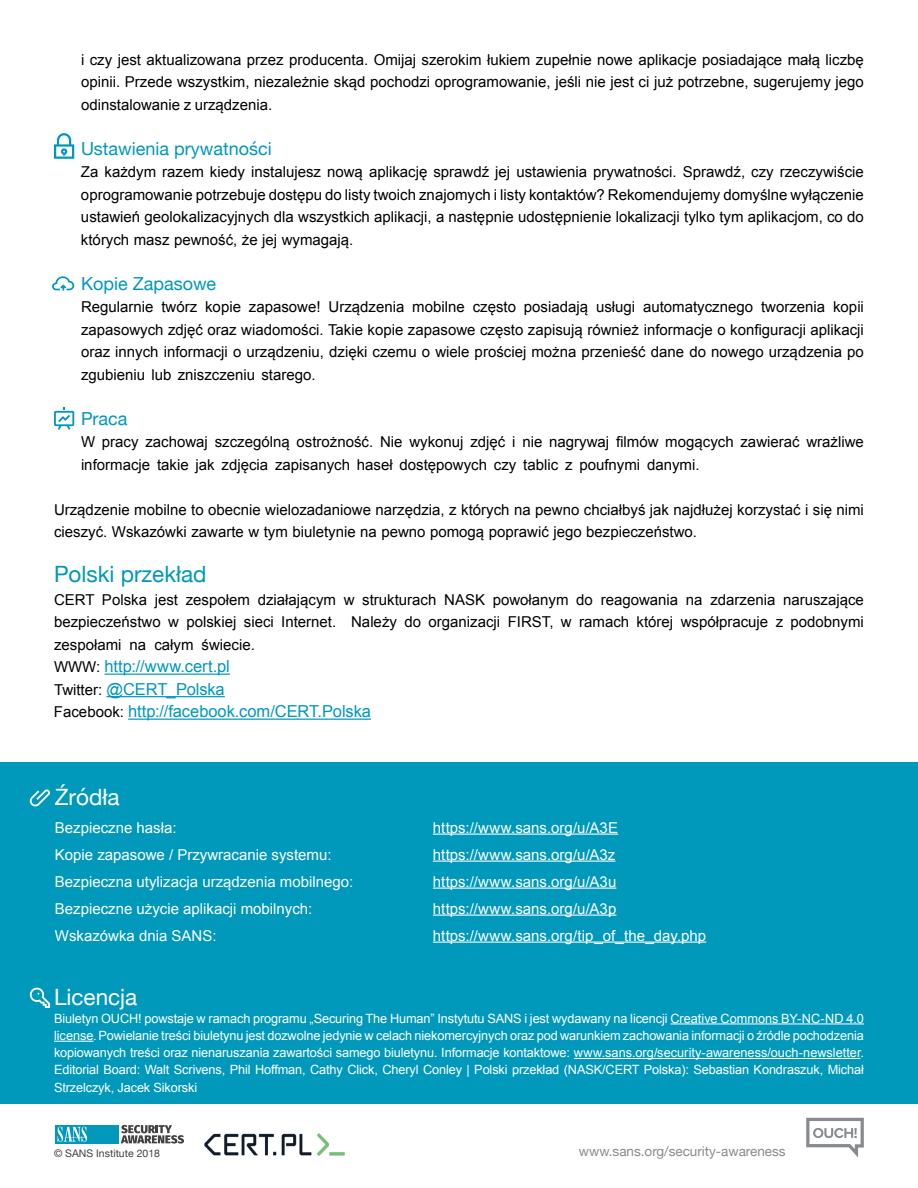
<style>
.page{position:relative;width:918px;height:1188px;background:#fff}
.page>*{position:absolute;margin:0;border:0;box-sizing:border-box;transform-origin:0 0}
.t1{font:22.5px "Helvetica Neue";color:#fff}
.t2{font:22.5px "Helvetica Neue";color:#0098bb}
.t3{font:18px "Helvetica Neue";color:#0098bb}
.t4{font:16.5px/22.5px "Arial";letter-spacing:-.005em;color:#0098bb}
.t5{font:15px/22.5px "Arial";color:#000;text-align:justify}
.t6{font:15px "Arial";color:#fff}
.t7{font:13.5px "Helvetica Neue";color:#878a8f}
.t8{font:12.75px/17.2px "Arial";letter-spacing:-.01em;color:#fff;text-align:justify}
.t9{font:10.5px "Helvetica Neue";color:#414042}
.s1{font-size:15px;color:#000}
.s2{font-family:"Proxima Nova"}
</style>
<div class="page">
<div style="left:0;top:762px;width:918px;height:342px;background:#0099bc"></div>
<hr style="left:433px;top:834px;width:185px;height:1px;background:#fff">
<hr style="left:433px;top:861px;width:182px;height:1px;background:#fff">
<hr style="left:433px;top:888px;width:183px;height:1px;background:#fff">
<hr style="left:433px;top:915px;width:183px;height:1px;background:#fff">
<hr style="left:433px;top:942px;width:273px;height:1px;background:#fff">
<hr style="left:105px;top:674px;width:125px;height:1px;background:#0098bb">
<hr style="left:107px;top:696px;width:118px;height:1px;background:#0098bb">
<hr style="left:128px;top:719px;width:243px;height:1px;background:#0098bb">
<hr style="left:670px;top:1023px;width:194px;height:1px;background:#fff">
<hr style="left:54px;top:1041px;width:40px;height:1px;background:#fff">
<hr style="left:574px;top:1058px;width:286px;height:1px;background:#fff">
<svg style="left:806px;top:1118px;width:58px;height:39px"></svg>
<svg style="left:121px;top:1125px;width:63px;height:19px"></svg>
<div style="left:56px;top:1125px;width:63px;height:19px;background:#0099bc"></div>
<svg style="left:58px;top:1127px;width:29px;height:15px"></svg>
<svg style="left:30px;top:789px;width:20px;height:17px"></svg>
<svg style="left:29px;top:988px;width:21px;height:20px"></svg>
<svg style="left:54px;top:408px;width:20px;height:22px"></svg>
<svg style="left:54px;top:133px;width:20px;height:26px"></svg>
<img style="left:204px;top:1133px;width:141px;height:23px">
<svg style="left:52px;top:276px;width:22px;height:15px"></svg>
<p class="t5" style="left:81px;top:49px;width:784px">i czy jest aktualizowana przez producenta. Omijaj szerokim łukiem zupełnie nowe aplikacje posiadające małą liczbę opinii. Przede wszystkim, niezależnie skąd pochodzi oprogramowanie, jeśli nie jest ci już potrzebne, sugerujemy jego odinstalowanie z urządzenia.</p>
<p class="t3" style="left:81px;top:136px;width:192px">Ustawienia prywatności</p>
<p class="t5" style="left:81px;top:161px;width:784px">Za każdym razem kiedy instalujesz nową aplikację sprawdź jej ustawienia prywatności. Sprawdź, czy rzeczywiście oprogramowanie potrzebuje dostępu do listy twoich znajomych i listy kontaktów? Rekomendujemy domyślne wyłączenie ustawień geolokalizacyjnych dla wszystkich aplikacji a, następnie udostępnienie lokalizacji tylko tym aplikacjom, co do których masz pewność, że jej wymagają.</p>
<p class="t3" style="left:81px;top:271px;width:137px">Kopie Zapasowe</p>
<p class="t5" style="left:833px;top:296px;width:32px">kopii</p>
<p class="t5" style="left:161px;top:296px;width:37px">twórz</p>
<p class="t5" style="left:81px;top:296px;width:784px;text-align:left">Regularnie<br>zapasowych zdjęć oraz wiadomości. Takie kopie zapasowe często zapisują również informacje o konfiguracji aplikacji oraz innych informacji o urządzeniu, dzięki czemu o wiele prościej można przenieść dane do nowego urządzenia po zgubieniu lub zniszczeniu starego.</p>
<p class="t3" style="left:81px;top:406px;width:48px">Praca</p>
<p class="t5" style="left:806px;top:431px;width:59px">wrażliwe</p>
<p class="t5" style="left:205px;top:296px;width:37px">kopie</p>
<p class="t5" style="left:249px;top:296px;width:73px">zapasowe!</p>
<p class="t5" style="left:329px;top:296px;width:77px">Urządzenia</p>
<p class="t5" style="left:412px;top:296px;width:54px">mobilne</p>
<p class="t5" style="left:524px;top:296px;width:66px">posiadają</p>
<p class="t5" style="left:596px;top:296px;width:41px">usługi</p>
<p class="t5" style="left:761px;top:296px;width:66px">tworzenia</p>
<p class="t5" style="left:473px;top:296px;width:45px">często</p>
<p class="t5" style="left:643px;top:296px;width:112px">automatycznego</p>
<p class="t5" style="left:616px;top:431px;width:44px">filmów</p>
<p class="t5" style="left:215px;top:431px;width:77px">szczególną</p>
<p class="t5" style="left:297px;top:431px;width:78px">ostrożność.</p>
<p class="t5" style="left:470px;top:431px;width:37px">zdjęć</p>
<p class="t5" style="left:740px;top:431px;width:61px">zawierać</p>
<p class="t5" style="left:81px;top:431px;width:16px">W</p>
<p class="t5" style="left:145px;top:431px;width:64px">zachowaj</p>
<p class="t5" style="left:380px;top:431px;width:24px">Nie</p>
<p class="t5" style="left:409px;top:431px;width:56px">wykonuj</p>
<p class="t5" style="left:512px;top:431px;width:5px">i</p>
<p class="t5" style="left:522px;top:431px;width:22px">nie</p>
<p class="t5" style="left:549px;top:431px;width:62px">nagrywaj</p>
<p class="t5" style="left:665px;top:431px;width:70px">mogących</p>
<p class="t5" style="left:102px;top:431px;width:38px">pracy</p>
<p class="t5" style="left:81px;top:454px;width:71px">informacje</p>
<p class="t5" style="left:54px;top:499px;width:811px">Urządzenie mobilne to obecnie wielozadaniowe narzędzia z, których na pewno chciałbyś jak najdłużej korzystać i się nimi cieszyć. Wskazówki zawarte w tym biuletynie na pewno pomogą poprawić jego bezpieczeństwo.</p>
<h1 class="t2" style="left:54px;top:558px;width:154px">Polski przekład</h1>
<p class="t5" style="left:783px;top:589px;width:82px">naruszające</p>
<p class="t5" style="left:579px;top:454px;width:62px">poufnymi</p>
<p class="t5" style="left:157px;top:454px;width:33px">takie</p>
<p class="t5" style="left:196px;top:454px;width:21px">jak</p>
<p class="t5" style="left:222px;top:454px;width:48px">zdjęcia</p>
<p class="t5" style="left:275px;top:454px;width:77px">zapisanych</p>
<p class="t5" style="left:357px;top:454px;width:37px">haseł</p>
<p class="t5" style="left:400px;top:454px;width:89px">dostępowych</p>
<p class="t5" style="left:523px;top:454px;width:37px">tablic</p>
<p class="t5" style="left:647px;top:454px;width:54px">danymi.</p>
<p class="t5" style="left:494px;top:454px;width:24px">czy</p>
<p class="t5" style="left:565px;top:454px;width:9px">z</p>
<p class="t5" style="left:54px;top:589px;width:42px">CERT</p>
<p class="t5" style="left:444px;top:589px;width:42px">NASK</p>
<p class="t5" style="left:102px;top:589px;width:47px">Polska</p>
<p class="t5" style="left:155px;top:589px;width:25px">jest</p>
<p class="t5" style="left:186px;top:589px;width:66px">zespołem</p>
<p class="t5" style="left:258px;top:589px;width:80px">działającym</p>
<p class="t5" style="left:362px;top:589px;width:76px">strukturach</p>
<p class="t5" style="left:493px;top:589px;width:77px">powołanym</p>
<p class="t5" style="left:576px;top:589px;width:18px">do</p>
<p class="t5" style="left:601px;top:589px;width:79px">reagowania</p>
<p class="t5" style="left:710px;top:589px;width:67px">zdarzenia</p>
<p class="t5" style="left:686px;top:589px;width:18px">na</p>
<p class="t5" style="left:344px;top:589px;width:12px">w</p>
<p class="t5" style="left:54px;top:611px;width:108px">bezpieczeństwo</p>
<p class="t5" style="left:168px;top:611px;width:12px">w</p>
<p class="t5" style="left:186px;top:611px;width:52px">polskiej</p>
<p class="t5" style="left:244px;top:611px;width:31px">sieci</p>
<p class="t5" style="left:281px;top:611px;width:57px">Internet.</p>
<p class="t5" style="left:351px;top:611px;width:47px">Należy</p>
<p class="t5" style="left:202px;top:634px;width:55px">świecie.</p>
<p class="t5" style="left:54px;top:634px;width:69px">zespołami</p>
<p class="t4" style="left:54px;top:656px;width:318px"><span class="s1">WWW:</span> http://www.cert.pl<br><span class="s1">Twitter</span> @<span class="s1">:</span> CERT_Polska<br><span class="s1">Facebook:</span> http://facebook.com/CERT.Polska</p>
<p class="t5" style="left:154px;top:634px;width:41px">całym</p>
<p class="t5" style="left:130px;top:634px;width:18px">na</p>
<p class="t5" style="left:404px;top:611px;width:18px">do</p>
<p class="t5" style="left:429px;top:611px;width:73px">organizacji</p>
<p class="t5" style="left:508px;top:611px;width:66px">FIRST w,</p>
<p class="t5" style="left:579px;top:611px;width:52px">ramach</p>
<p class="t5" style="left:637px;top:611px;width:38px">której</p>
<p class="t5" style="left:681px;top:611px;width:89px">współpracuje</p>
<p class="t5" style="left:776px;top:611px;width:9px">z</p>
<p class="t5" style="left:791px;top:611px;width:75px">podobnymi</p>
<h1 class="t1" style="left:55px;top:781px;width:66px">Źródła</h1>
<p class="t6" style="left:55px;top:817px;width:123px">Bezpieczne hasła:</p>
<p class="t6" style="left:433px;top:817px;width:187px">https: / / w w w . s a n s . o r g A/u/ E3</p>
<p class="t6" style="left:55px;top:844px;width:278px">Kopie zapasowe / Przywracanie systemu:</p>
<p class="t6" style="left:433px;top:844px;width:184px">https: / / w w w . s a n s . o r g A/u/ z3</p>
<p class="t6" style="left:55px;top:871px;width:300px">Bezpieczna utylizacja urządzenia mobilnego:</p>
<p class="t6" style="left:433px;top:871px;width:185px">https: / / w w w . s a n s . o r g A/u/ u3</p>
<p class="t6" style="left:55px;top:898px;width:259px">Bezpieczne użycie aplikacji mobilnych:</p>
<p class="t6" style="left:433px;top:898px;width:185px">https: / / w w w . s a n s . o r g A/u/ p3</p>
<p class="t6" style="left:55px;top:925px;width:163px">Wskazówka dnia SANS:</p>
<p class="t6" style="left:433px;top:925px;width:275px">https://www.sans.org/tip_of_the_day.php</p>
<h1 class="t1" style="left:54px;top:981px;width:85px">Licencja</h1>
<p class="t8" style="left:54px;top:1010px;width:812px">Biuletyn OUCH! powstaje w ramach programu „Securing The Human” Instytutu SANS i jest wydawany na licencji Creative Commons BY-NC-ND 4.0 license<span class="s2">.</span> Powielanie treści biuletynu jest dozwolne jedynie w celach niekomercyjnych oraz pod warunkiem zachowania informacji o źródle pochodzenia kopiowanych treści oraz nienaruszania zawartości samego biuletynu. Informacje kontaktowe: www.sans.org/security-awareness/ouch-newsletter.<br>Editorial Board: Walt Scrivens, Phil Hoffman, Cathy Click, Cheryl Conley | Polski przekład (NASK/CERT Polska :) Sebastian Kondraszuk, Michał Strzelczyk, Jacek Sikorski</p>
<p class="t9" style="left:54px;top:1145px;width:108px">© SANS Institute 2018</p>
<p class="t7" style="left:579px;top:1142px;width:208px">www.sans.org/security-awareness</p>
</div>
